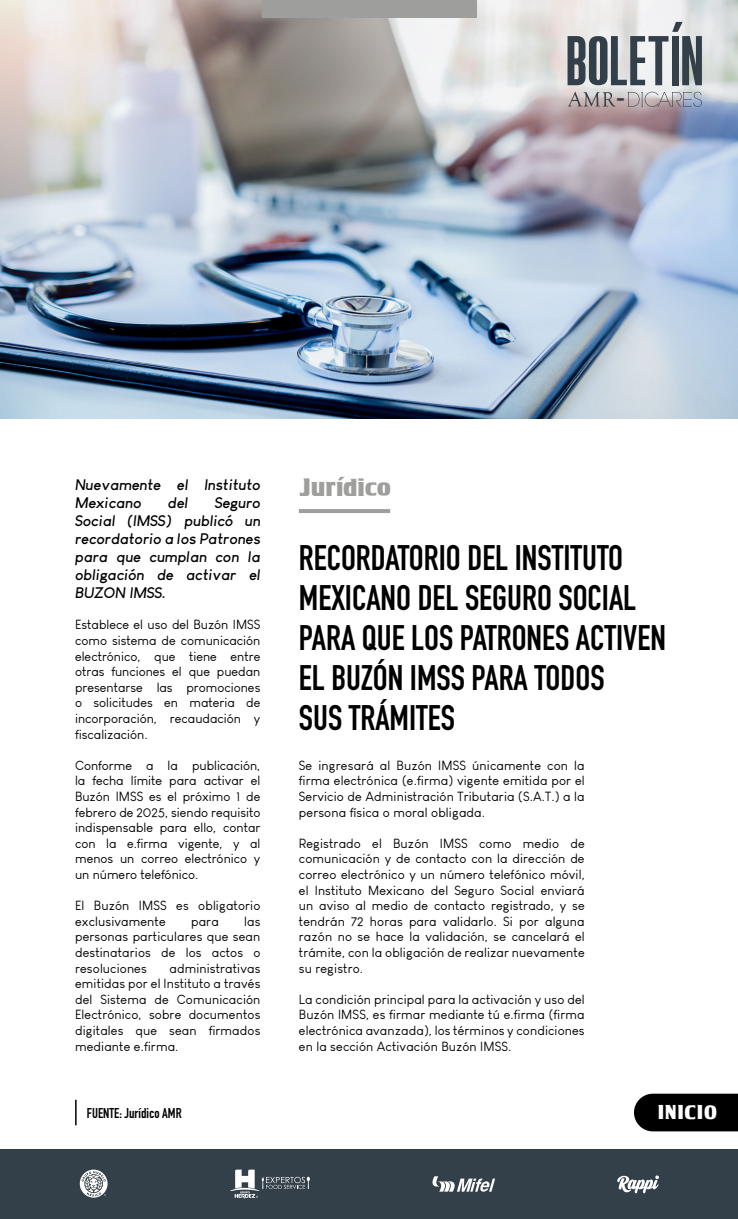
<style>
.page{position:relative;width:738px;height:1219px;background:#fff}
.page>*{position:absolute;margin:0;border:0;box-sizing:border-box;transform-origin:0 0}
.t1{font:55px "Pirrata";color:#33404a}
.t2{font:700 35px/40px "DIN Condensed";color:#000}
.t3{font:25px "Tobago Poster";color:#9e9e9c}
.t4{font:23.1px "Pirrata";color:#33404a}
.t5{font:20px "Tobago Poster";letter-spacing:.05em;color:#fff}
.t6{font:italic 700 15px/18px "Louis George Cafe";letter-spacing:.01em;color:#000}
.t7{font:700 14px "DIN Condensed";color:#000}
.t8{font:13px/15.6px "Louis George Cafe";letter-spacing:.01em;color:#000;text-align:justify}
</style>
<div class="page">
<img style="left:0;top:0;width:737px;height:418px">
<div style="left:0;top:1149px;width:737px;height:70px;background:#33404a"></div>
<svg style="left:80px;top:1170px;width:27px;height:28px"></svg>
<svg style="left:617px;top:1175px;width:41px;height:18px"></svg>
<svg style="left:230px;top:1170px;width:79px;height:28px"></svg>
<svg style="left:432px;top:1176px;width:62px;height:16px"></svg>
<div style="left:261px;top:0;width:215px;height:17px;background:#9e9e9c"></div>
<hr style="left:298px;top:509px;width:92px;height:4px;background:#9e9e9c">
<svg style="left:567px;top:92px;width:48px;height:15px"></svg>
<svg style="left:627px;top:92px;width:74px;height:15px"></svg>
<hr style="left:75px;top:1100px;width:2px;height:25px;background:#000">
<div style="left:634px;top:1094px;width:103px;height:37px;background:#000"></div>
<svg style="left:671px;top:22px;width:11px;height:10px"></svg>
<h1 class="t1" style="left:565px;top:32px;width:139px">BOLETIN</h1>
<h3 class="t4" style="left:616px;top:86px;width:10px">-</h3>
<p class="t6" style="left:75px;top:476px;width:187px">Nuevamente el Instituto<br>Mexicano</p>
<p class="t6" style="left:75px;top:494px;width:187px;text-align:justify;text-indent:139px">Seguro Social (IMSS) publicó un recordatorio a los Patrones para que cumplan con la obligación de activar el BUZON IMSS.</p>
<p class="t8" style="left:75px;top:617px;width:187px">Establece el uso del Buzón IMSS como sistema de comunicación electrónico, que tiene entre otras funciones el que puedan presentarse las promociones o solicitudes en materia de incorporación, recaudación y fiscalización.</p>
<p class="t8" style="left:75px;top:757px;width:187px">Conforme a la publicación, la fecha límite para activar el Buzón IMSS es el próximo 1 de febrero de 2025, siendo requisito indispensable para ello, contar con la e.firma vigente, y al menos un correo electrónico y un número telefónico.</p>
<p class="t8" style="left:75px;top:898px;width:187px">El Buzón IMSS es obligatorio exclusivamente</p>
<p class="t6" style="left:168px;top:494px;width:22px">del</p>
<p class="t8" style="left:75px;top:913px;width:187px;text-indent:169px">las personas particulares que sean destinatarios de los actos o resoluciones</p>
<p class="t8" style="left:191px;top:913px;width:29px">para</p>
<p class="t8" style="left:75px;top:960px;width:187px;text-indent:94px">administrativas emitidas por el Instituto a través del Sistema de Comunicación Electrónico, sobre documentos digitales que sean firmados mediante e.firma.</p>
<h3 class="t3" style="left:298px;top:472px;width:93px">Jurídico</h3>
<h2 class="t2" style="left:298px;top:537px;width:368px">RECORDATORIO DEL INSTITUTO<br>MEXICANO DEL SEGURO SOCIAL<br>PARA QUE LOS PATRONES ACTIVEN<br>EL BUZÓN IMSS PARA TODOS<br>SUS TRÁMITES</h2>
<p class="t8" style="left:298px;top:757px;width:287px">Se ingresará al Buzón IMSS únicamente con la firma electrónica (e.firma) vigente emitida por el Servicio de Administración Tributaria (S.A.T.) a la persona física o moral obligada.</p>
<p class="t8" style="left:298px;top:835px;width:287px">Registrado el Buzón IMSS como medio de comunicación y de contacto con la dirección de correo electrónico y un número telefónico móvil, el Instituto Mexicano del Seguro Social enviará un aviso al medio de contacto registrado, y se tendrán 72 horas para validarlo. Si por alguna razón no se hace la validación, se cancelará el trámite, con la obligación de realizar nuevamente su registro.</p>
<p class="t8" style="left:298px;top:991px;width:287px">La condición principal para la activación y uso del Buzón IMSS, es firmar mediante tú e.firma (firma electrónica avanzada), los términos y condiciones en la sección Activación Buzón IMSS.</p>
<p class="t7" style="left:87px;top:1104px;width:96px">FUENTE: Jurídico AMR</p>
<h3 class="t5" style="left:656px;top:1100px;width:60px">INICIO</h3>
</div>
